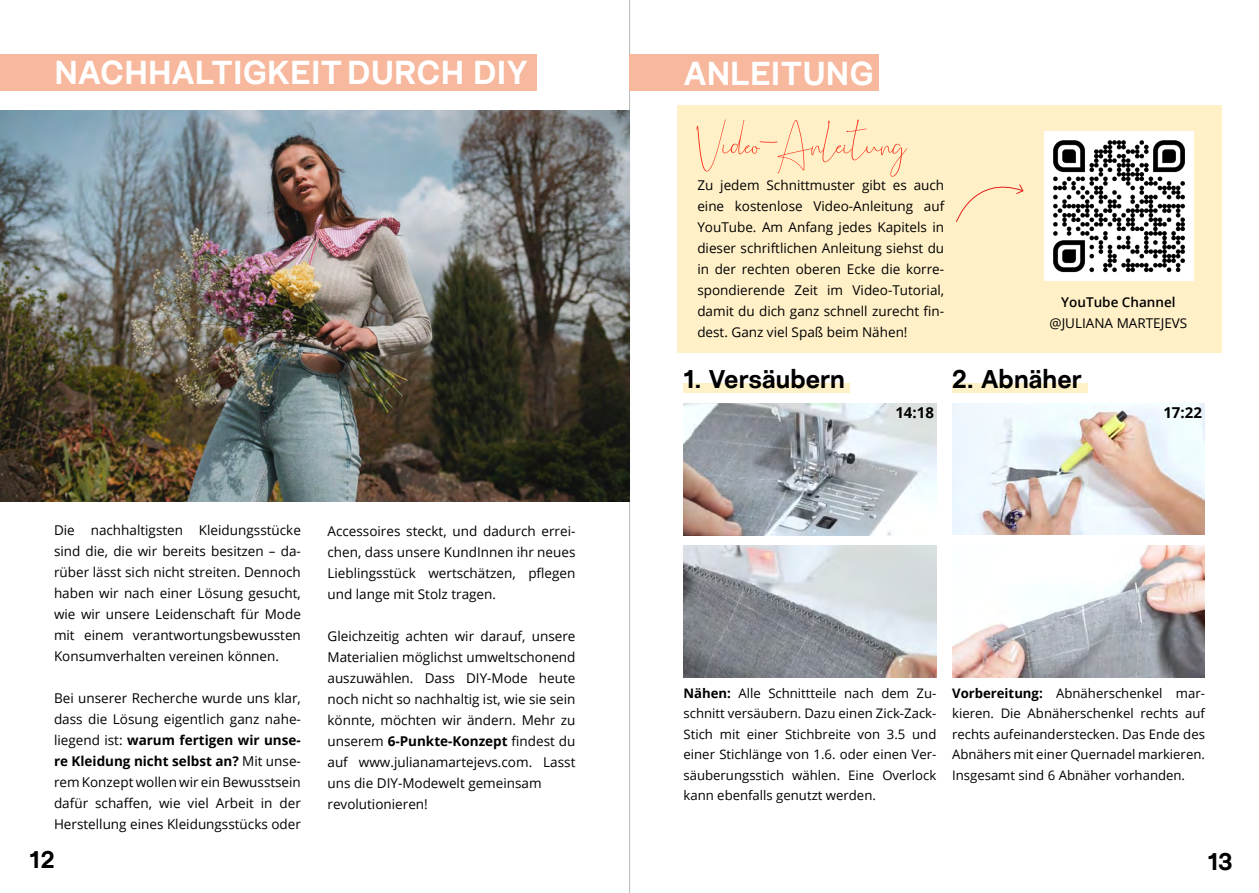
<style>
.page{position:relative;width:1259px;height:893px;background:#fff}
.page>*{position:absolute;margin:0;border:0;box-sizing:border-box;transform-origin:0 0}
.t1{font:60px "Cellina";color:#f9331e}
.t2{font:700 33px "Nurom";color:#fff}
.t3{font:700 25.5px "Nurom";color:#000}
.t4{font:700 24px "Nurom";color:#000}
.t5{font:700 15px "Open Sans";color:#000}
.t6{font:13.5px/21px "Open Sans";color:#000;text-align:justify}
.t7{font:600 13.5px "Open Sans";color:#000}
.t8{font:13.2px/20.4px "Open Sans";color:#000;text-align:justify}
.s1{font-weight:700}
</style>
<div class="page">
<hr style="left:629px;top:0;width:1px;height:893px;background:#b9b9ba">
<div style="left:683px;top:383px;width:167px;height:10px;background:#fef0c7"></div>
<div style="left:629px;top:54px;width:250px;height:37px;background:#f7b89e"></div>
<div style="left:677px;top:105px;width:544px;height:248px;background:#fff0c7"></div>
<img style="left:1044px;top:131px;width:149px;height:149px">
<svg style="left:956px;top:184px;width:68px;height:38px"></svg>
<img style="left:683px;top:403px;width:253px;height:132px">
<img style="left:683px;top:545px;width:253px;height:132px">
<div style="left:952px;top:383px;width:135px;height:10px;background:#fef0c7"></div>
<img style="left:952px;top:403px;width:253px;height:132px">
<img style="left:952px;top:545px;width:253px;height:132px">
<div style="left:0;top:54px;width:537px;height:36px;background:#f7b89e"></div>
<img style="left:0;top:111px;width:629px;height:390px">
<h2 class="t2" style="left:54px;top:52px;width:475px">NACHHALTIGKEIT DURCH DIY</h2>
<p class="t6" style="left:54px;top:519px;width:248px">Die nachhaltigsten Kleidungsstücke sind die, die wir bereits besitzen – da&shy;rüber lässt sich nicht streiten. Dennoch haben wir nach einer Lösung gesucht, wie wir unsere Leidenschaft für Mode mit einem verantwortungsbewussten Konsumverhalten vereinen können.</p>
<p class="t6" style="left:54px;top:687px;width:248px">Bei unserer Recherche wurde uns klar, dass die Lösung eigentlich ganz nahe&shy;liegend ist: <span class="s1">warum fertigen wir unse&shy;re Kleidung nicht selbst an?</span> Mit unse&shy;rem Konzept wollen wir ein Bewusstsein dafür schaffen, wie viel Arbeit in der Herstellung eines Kleidungsstücks oder</p>
<p class="t6" style="left:327px;top:520px;width:249px">Accessoires steckt, und dadurch errei&shy;chen, dass unsere KundInnen ihr neues Lieblingsstück wertschätzen, pflegen und lange mit Stolz tragen.</p>
<p class="t6" style="left:327px;top:625px;width:249px;text-align:left">Gleichzeitig achten wir darauf, unsere Materialien möglichst umweltschonend auszuwählen. Dass DIY-Mode heute noch nicht so nachhaltig ist, wie sie sein könnte, möchten wir ändern. Mehr zu unserem <span class="s1">6-Punkte-Konzept</span> findest du auf www.julianamartejevs.com. Lasst uns die DIY-Modewelt gemeinsam revolutionieren!</p>
<h2 class="t2" style="left:683px;top:52px;width:192px">ANLEITUNG</h2>
<h1 class="t1" style="left:696px;top:117px;width:212px">Video-Anleitung</h1>
<p class="t6" style="left:697px;top:175px;width:248px">Zu jedem Schnittmuster gibt es auch eine kostenlose Video-Anleitung auf YouTube. Am Anfang jedes Kapitels in dieser schriftlichen Anleitung siehst du in der rechten oberen Ecke die korre&shy;spondierende Zeit im Video-Tutorial, damit du dich ganz schnell zurecht fin&shy;dest. Ganz viel Spaß beim Nähen!</p>
<p class="t7" style="left:1061px;top:293px;width:116px">YouTube Channel</p>
<p class="t6" style="left:1049px;top:313px;width:139px">@JULIANA MARTEJEVS</p>
<h3 class="t3" style="left:683px;top:363px;width:163px">1. Versäubern</h3>
<p class="t5" style="left:895px;top:402px;width:40px">14:18</p>
<h3 class="t3" style="left:952px;top:363px;width:131px">2. Abnäher</h3>
<p class="t5" style="left:1163px;top:402px;width:40px">17:22</p>
<p class="t8" style="left:683px;top:682px;width:254px"><span class="s1">Nähen:</span> Alle Schnittteile nach dem Zu&shy;schnitt versäubern. Dazu einen Zick-Zack-Stich mit einer Stichbreite von 3.5 und einer Stichlänge von 1.6. oder einen Ver&shy;säuberungsstich wählen. Eine Overlock kann ebenfalls genutzt werden.</p>
<p class="t8" style="left:952px;top:682px;width:254px"><span class="s1">Vorbereitung:</span> Abnäherschenkel mar&shy;kieren. Die Abnäherschenkel rechts auf rechts aufeinanderstecken. Das Ende des Abnähers mit einer Quernadel markieren.<br>Insgesamt sind 6 Abnäher vorhanden.</p>
<h3 class="t4" style="left:30px;top:845px;width:26px">12</h3>
<h3 class="t4" style="left:1208px;top:846px;width:26px">13</h3>
</div>
